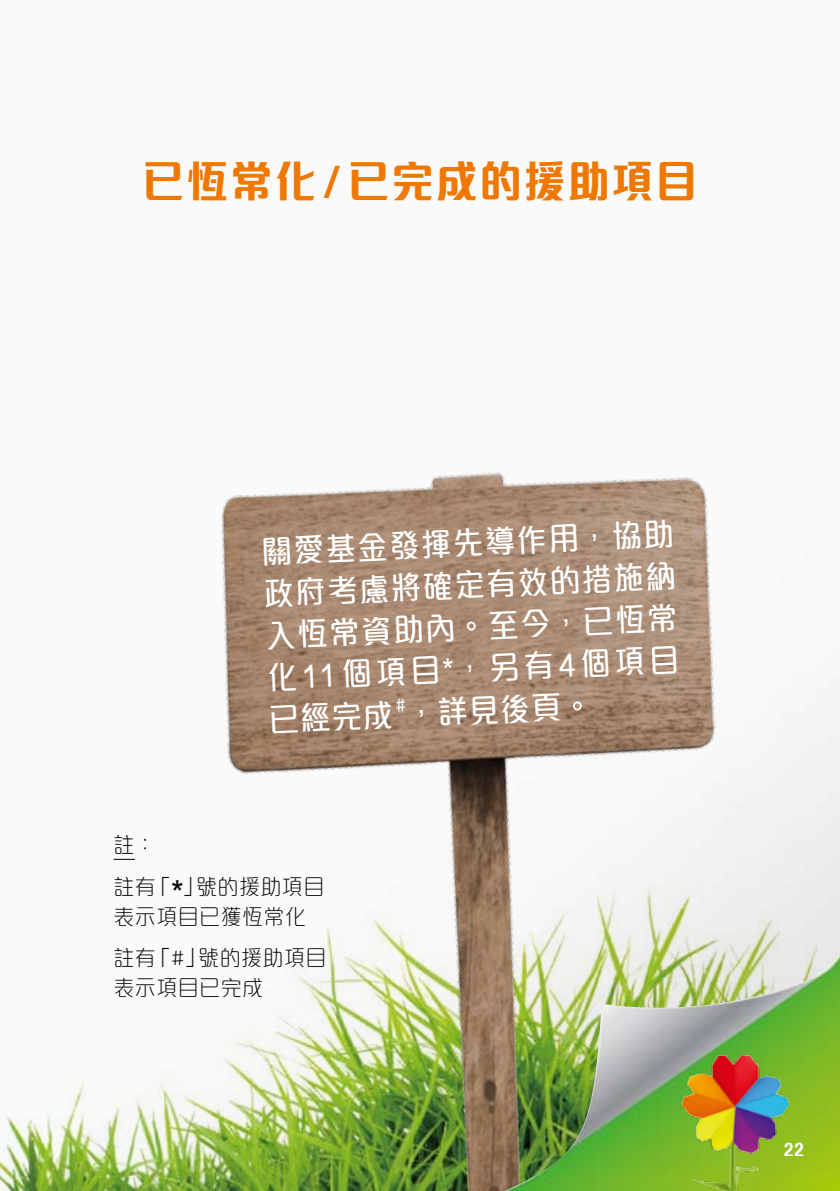
<style>
.page{position:relative;width:840px;height:1191px;background:#fff}
.page>*{position:absolute;margin:0;border:0;box-sizing:border-box;transform-origin:0 0}
.t1{font:800 44px "M Elle HK";letter-spacing:.05em;color:#ee7800;scale:.95 1}
.t2{font:500 34px "M Elle HK";color:#000;scale:.95 1}
.t3{font:500 32px/42px "M Elle HK";color:#fff;text-align:justify;scale:.95 1}
.t4{font:300 22px/41.4px "M Elle HK";letter-spacing:.025em;color:#000;scale:.95 1}
.t5{font:800 18px "M Elle HK";color:#fff;scale:.95 1}
</style>
<div class="page">
<img style="left:0;top:858px;width:123px;height:333px">
<img style="left:123px;top:472px;width:716px;height:719px">
<svg style="left:113px;top:859px;width:22px;height:1px"></svg>
<h1 class="t1" style="left:142px;top:160px;width:585px">已恆常化/已完成的援助項目</h1>
<p class="t3" style="left:259px;top:532px;width:437px;rotate:-3deg">關愛基金發揮先導作用，協助政府考慮將確定有效的措施納入恆常資助內。至今，已恆常化11個項目*，另有4個項目已經完成<sup>#</sup>，詳見後頁。</p>
<p class="t4" style="left:113px;top:824px;width:223px">註：<br>註有「」號的援助項目</p>
<p class="t4" style="left:113px;top:895px;width:225px">表示項目已獲恆常化註有「#」號的援助項目</p>
<p class="t4" style="left:113px;top:967px;width:159px">表示項目已完成</p>
<p class="t2" style="left:171px;top:875px;width:15px">*</p>
<p class="t5" style="left:783px;top:1140px;width:22px">22</p>
</div>
